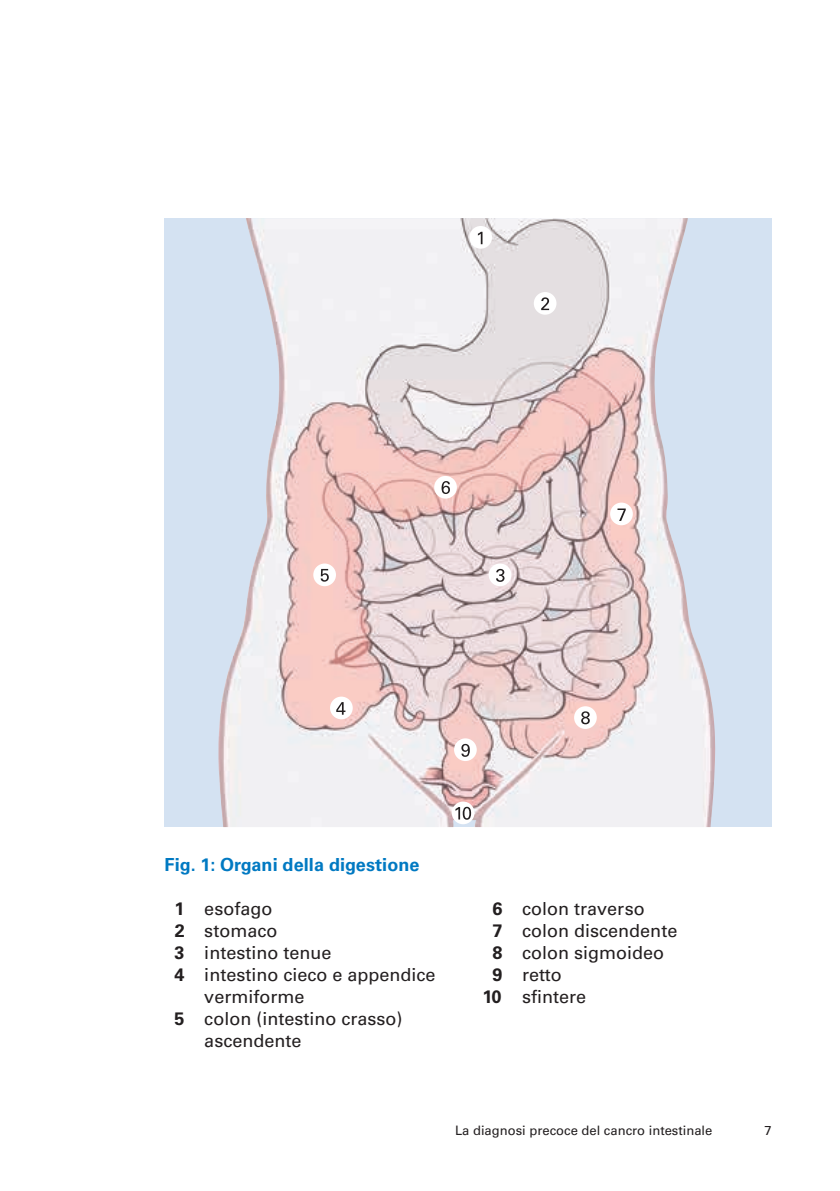
<style>
.page{position:relative;width:840px;height:1191px;background:#fff}
.page>*{position:absolute;margin:0;border:0;box-sizing:border-box;transform-origin:0 0}
.t1{font:18px "Univers LT Std";color:#231f20}
.t2{font:700 18px "Univers LT Std";letter-spacing:.005em;color:#0079c2}
.t3{font:13px "Univers LT Std";color:#231f20}
.s1{font-weight:700}
</style>
<div class="page">
<div style="left:164px;top:218px;width:607px;height:609px;background:#d4e2f2"></div>
<img style="left:218px;top:218px;width:496px;height:609px">
<div style="left:469px;top:226px;width:23px;height:23px;background:#fff;border-radius:50%"></div>
<svg style="left:477px;top:232px;width:5px;height:12px"></svg>
<div style="left:533px;top:292px;width:23px;height:23px;background:#fff;border-radius:50%"></div>
<svg style="left:541px;top:297px;width:8px;height:13px"></svg>
<div style="left:488px;top:563px;width:23px;height:23px;background:#fff;border-radius:50%"></div>
<svg style="left:496px;top:569px;width:8px;height:13px"></svg>
<div style="left:330px;top:696px;width:22px;height:23px;background:#fff;border-radius:50%"></div>
<svg style="left:336px;top:702px;width:9px;height:12px"></svg>
<div style="left:313px;top:563px;width:23px;height:23px;background:#fff;border-radius:50%"></div>
<svg style="left:320px;top:569px;width:8px;height:12px"></svg>
<div style="left:434px;top:476px;width:22px;height:22px;background:#fff;border-radius:50%"></div>
<svg style="left:441px;top:481px;width:8px;height:13px"></svg>
<div style="left:609px;top:502px;width:23px;height:23px;background:#fff;border-radius:50%"></div>
<svg style="left:617px;top:508px;width:8px;height:13px"></svg>
<div style="left:573px;top:706px;width:23px;height:23px;background:#fff;border-radius:50%"></div>
<svg style="left:581px;top:711px;width:8px;height:13px"></svg>
<div style="left:454px;top:738px;width:22px;height:23px;background:#fff;border-radius:50%"></div>
<svg style="left:461px;top:744px;width:8px;height:13px"></svg>
<svg style="left:451px;top:801px;width:23px;height:23px"></svg>
<svg style="left:455px;top:806px;width:16px;height:13px"></svg>
<p class="t2" style="left:164px;top:854px;width:256px">Fig. 1: Organi della digestione</p>
<p class="t1" style="left:174px;top:898px;width:99px"><span class="s1">1</span> esofago</p>
<p class="t1" style="left:175px;top:920px;width:104px"><span class="s1">2</span> stomaco</p>
<p class="t1" style="left:174px;top:942px;width:158px"><span class="s1">3</span> intestino tenue</p>
<p class="t1" style="left:174px;top:964px;width:262px"><span class="s1">4</span> intestino cieco e appendice</p>
<p class="t1" style="left:204px;top:986px;width:102px">vermiforme</p>
<p class="t1" style="left:174px;top:1008px;width:229px"><span class="s1">5</span> colon (intestino crasso)</p>
<p class="t1" style="left:204px;top:1030px;width:99px">ascendente</p>
<p class="t1" style="left:492px;top:898px;width:154px"><span class="s1">6</span> colon traverso</p>
<p class="t1" style="left:492px;top:920px;width:186px"><span class="s1">7</span> colon discendente</p>
<p class="t1" style="left:492px;top:942px;width:173px"><span class="s1">8</span> colon sigmoideo</p>
<p class="t1" style="left:492px;top:964px;width:71px"><span class="s1">9</span> retto</p>
<p class="t1" style="left:482px;top:986px;width:105px"><span class="s1">10</span> sfintere</p>
<p class="t3" style="left:454px;top:1123px;width:259px">La diagnosi precoce del cancro intestinale</p>
<p class="t3" style="left:764px;top:1122px;width:9px">7</p>
</div>
